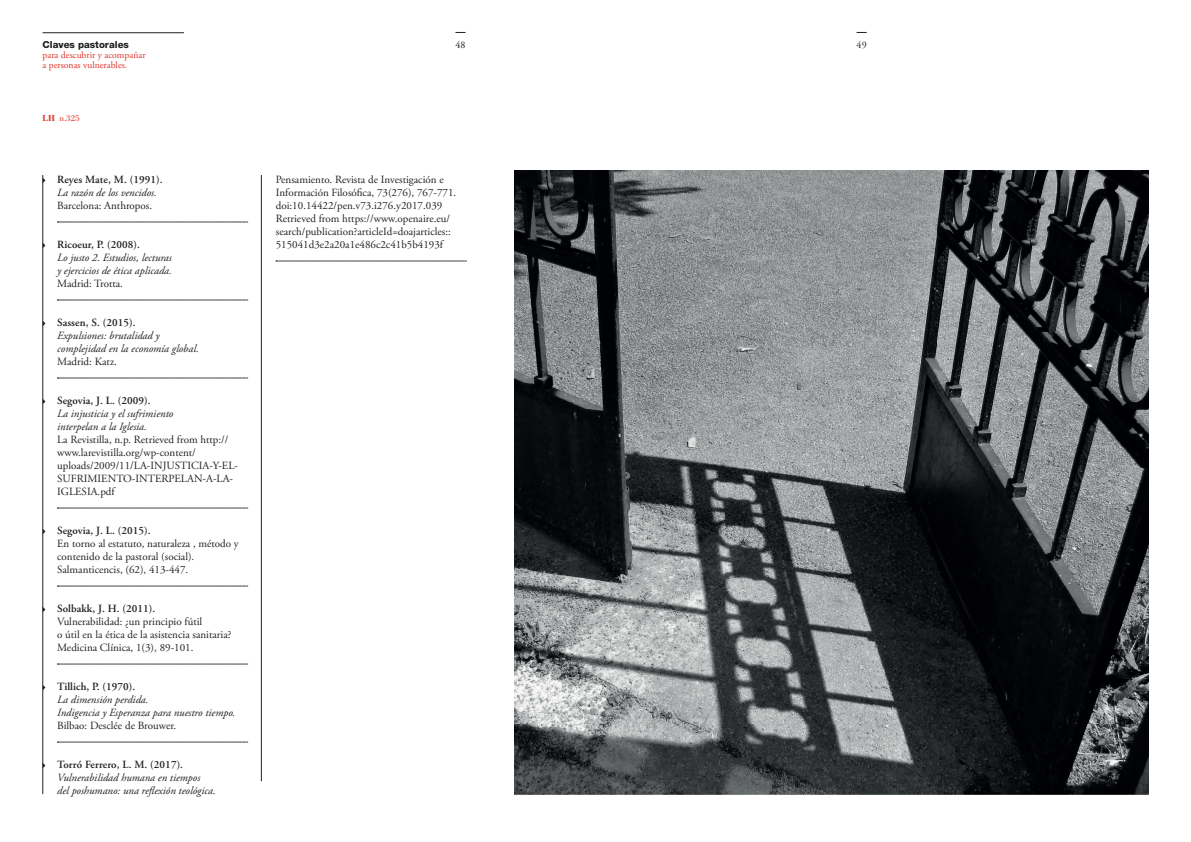
<style>
.page{position:relative;width:1191px;height:842px;background:#fff}
.page>*{position:absolute;margin:0;border:0;box-sizing:border-box;transform-origin:0 0}
.t1{font:11px/13px "Adobe Garamond Pro";color:#231f20}
.t2{font:italic 11px/13px "Adobe Garamond Pro";color:#231f20}
.t3{font:10px "Adobe Garamond Pro";color:#231f20}
.t4{font:9.7px/10px "Adobe Garamond Pro";color:#e23429}
.t5{font:9px "Bodoni Std";color:#e23429}
.s1{font-family:"Helvetica Neue LT Std";font-weight:800;color:#231f20}
.s2{font-weight:700}
.s3{font-weight:600;font-style:normal}
.s4{font-style:normal}
.s5{font-weight:600}
.s6{font-style:italic}
</style>
<div class="page">
<hr style="left:43px;top:33px;width:141px;height:1px;background:#231f20">
<hr style="left:43px;top:175px;width:1px;height:619px;background:#231f20">
<hr style="left:261px;top:175px;width:1px;height:606px;background:#231f20">
<svg style="left:57px;top:222px;width:191px;height:1px"></svg>
<svg style="left:57px;top:300px;width:191px;height:1px"></svg>
<svg style="left:57px;top:378px;width:191px;height:1px"></svg>
<svg style="left:57px;top:508px;width:191px;height:1px"></svg>
<svg style="left:57px;top:586px;width:191px;height:1px"></svg>
<svg style="left:57px;top:664px;width:191px;height:1px"></svg>
<svg style="left:57px;top:742px;width:191px;height:1px"></svg>
<svg style="left:276px;top:261px;width:190px;height:1px"></svg>
<img style="left:514px;top:170px;width:634px;height:624px">
<p class="t4" style="left:43px;top:40px;width:105px"><span class="s1">Claves pastorales </span>para descubrir y acompañar a personas vulnerables.</p>
<p class="t3" style="left:455px;top:39px;width:12px">48</p>
<p class="t3" style="left:856px;top:39px;width:12px">49</p>
<p class="t5" style="left:43px;top:113px;width:39px"><span class="s2">LH</span> n.325</p>
<p class="t2" style="left:57px;top:173px;width:107px"><span class="s3">Reyes Mate, M. (1991).<br></span>La razón de los vencidos.<br><span class="s4">Barcelona: Anthropos.</span></p>
<p class="t2" style="left:57px;top:238px;width:116px"><span class="s3">Ricoeur, P. (2008).<br></span>Lo justo 2. Estudios, lecturas y ejercicios de ética aplicada.<br><span class="s4">Madrid: Trotta.</span></p>
<p class="t2" style="left:57px;top:316px;width:143px"><span class="s3">Sassen, S. (2015).<br></span>Expulsiones: brutalidad y complejidad en la economía global.<br><span class="s4">Madrid: Katz.</span></p>
<p class="t1" style="left:57px;top:394px;width:182px"><span class="s5">Segovia, J. L. (2009).<br></span><span class="s6">La injusticia y el sufrimiento<br>interpelan a la Iglesia.<br></span>La Revistilla, n.p. Retrieved from http:// www.larevistilla.org/wp-content/ uploads/2009/11/LA-INJUSTICIA-Y-EL-<br>SUFRIMIENTO-INTERPELAN-A-LA-<br>IGLESIA.pdf</p>
<p class="t1" style="left:57px;top:524px;width:183px"><span class="s5">Segovia, J. L. (2015).<br></span>En torno al estatuto, naturaleza , método y contenido de la pastoral (social).<br>Salmanticencis, (62), 413-447.</p>
<p class="t1" style="left:57px;top:602px;width:176px"><span class="s5">Solbakk, J. H. (2011).<br></span>Vulnerabilidad: ¿un principio fútil<br>o útil en la ética de la asistencia sanitaria?<br>Medicina Clínica, 1(3), 89-101.</p>
<p class="t2" style="left:57px;top:680px;width:180px"><span class="s3">Tillich, P. (1970).<br></span>La dimensión perdida.<br>Indigencia y Esperanza para nuestro tiempo.<br><span class="s4">Bilbao: Desclée de Brouwer.</span></p>
<p class="t2" style="left:57px;top:758px;width:160px"><span class="s3">Torró Ferrero, L. M. (2017).<br></span>Vulnerabilidad humana en tiempos<br>del poshumano: una reflexión teológica.</p>
<p class="t1" style="left:276px;top:173px;width:182px">Pensamiento. Revista de Investigación e Información Filosófica, 73(276), 767-771. doi:10.14422/pen.v73.i276.y2017.039<br>Retrieved from https://www.openaire.eu/ search/publication?articleId=doajarticles::<br>515041d3e2a20a1e486c2c41b5b4193f</p>
</div>
